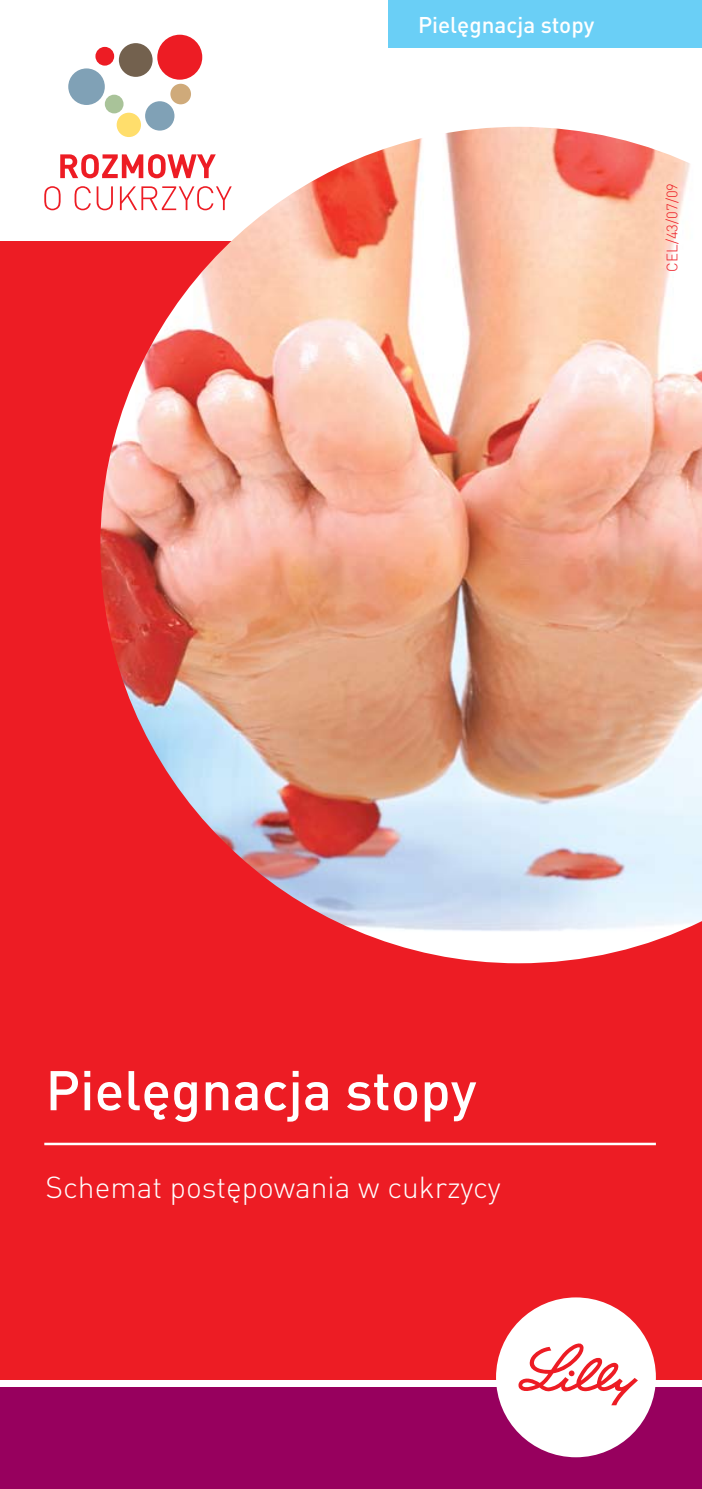
<style>
.page{position:relative;width:702px;height:1489px;background:#fff}
.page>*{position:absolute;margin:0;border:0;box-sizing:border-box;transform-origin:0 0}
.t1{font:500 55px "DIN Pl";color:#fff}
.t2{font:300 30px "DIN Pl";color:#fff}
.t3{font:500 22.5px "DIN Pl";color:#fff}
.t4{font:300 15px "DIN Pl";color:#ed1c24}
</style>
<div class="page">
<div style="left:0;top:1387px;width:702px;height:101px;background:#97005e"></div>
<div style="left:0;top:241px;width:702px;height:1137px;background:#ed1c24"></div>
<img style="left:100px;top:127px;width:602px;height:836px">
<hr style="left:44px;top:1142px;width:612px;height:3px;background:#fff">
<div style="left:68px;top:68px;width:37px;height:37px;background:#80a1b6;border-radius:50%"></div>
<div style="left:119px;top:43px;width:34px;height:34px;background:#73614e;border-radius:50%"></div>
<div style="left:157px;top:35px;width:45px;height:45px;background:#ed1c24;border-radius:50%"></div>
<div style="left:105px;top:95px;width:18px;height:18px;background:#a9c399;border-radius:50%"></div>
<div style="left:170px;top:84px;width:21px;height:20px;background:#cfaa7a;border-radius:50%"></div>
<div style="left:117px;top:113px;width:24px;height:24px;background:#ffde6c;border-radius:50%"></div>
<div style="left:145px;top:101px;width:29px;height:30px;background:#80a1b6;border-radius:50%"></div>
<div style="left:95px;top:47px;width:19px;height:19px;background:#ed1c24;border-radius:50%"></div>
<svg style="left:60px;top:154px;width:156px;height:24px"></svg>
<svg style="left:44px;top:186px;width:17px;height:24px"></svg>
<svg style="left:75px;top:186px;width:16px;height:24px"></svg>
<svg style="left:97px;top:186px;width:16px;height:24px"></svg>
<svg style="left:120px;top:186px;width:112px;height:24px"></svg>
<div style="left:496px;top:1297px;width:160px;height:159px;background:#fff;border-radius:50%"></div>
<svg style="left:518px;top:1343px;width:120px;height:62px"></svg>
<div style="left:388px;top:0;width:314px;height:47px;background:#6acff6"></div>
<p class="t3" style="left:418px;top:10px;width:178px">Pielęgnacja stopy</p>
<p class="t4" style="left:662px;top:272px;width:90px;rotate:-90deg">CEL/43/07/09</p>
<h1 class="t1" style="left:45px;top:1055px;width:432px">Pielęgnacja stopy</h1>
<p class="t2" style="left:45px;top:1168px;width:457px">Schemat postępowania w cukrzycy</p>
</div>
